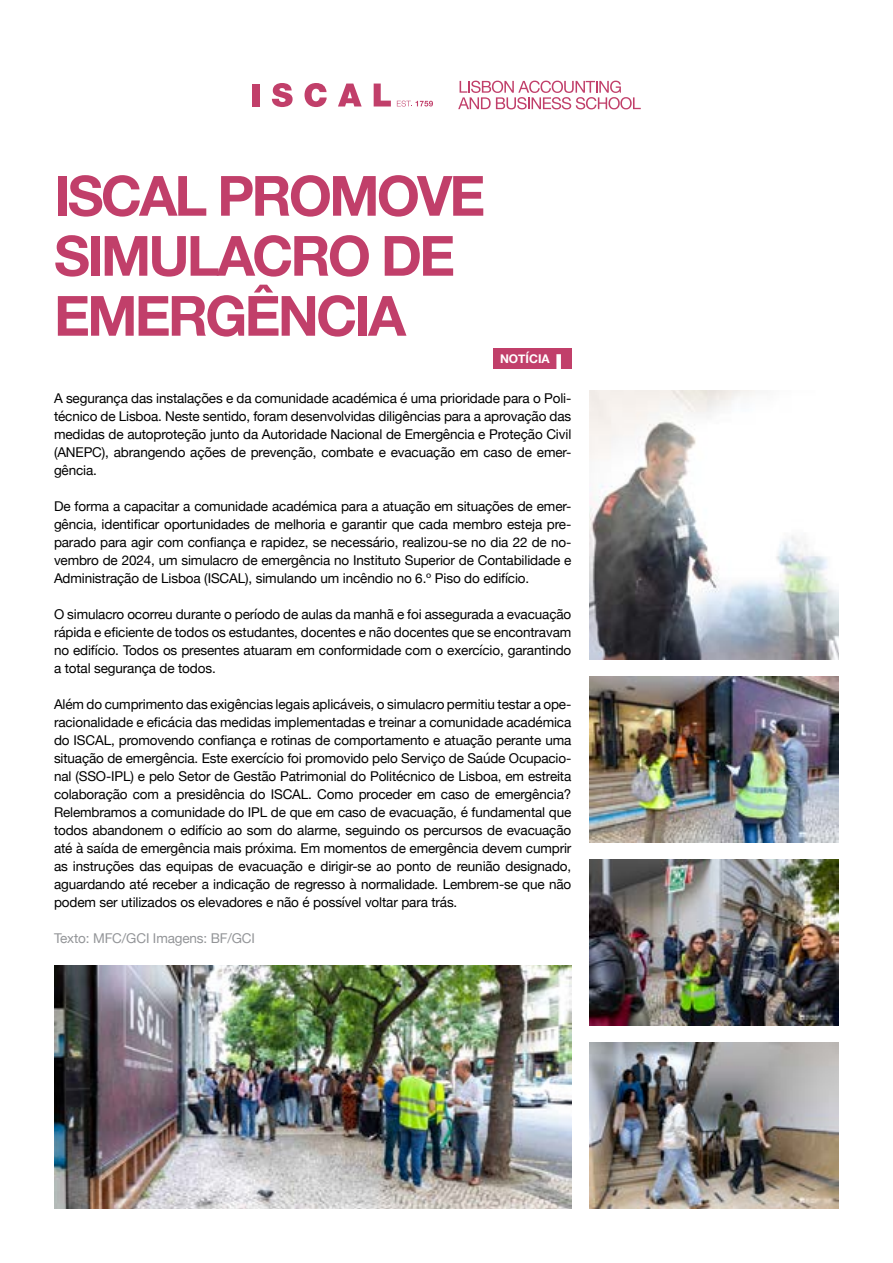
<style>
.page{position:relative;width:893px;height:1263px;background:#fff}
.page>*{position:absolute;margin:0;border:0;box-sizing:border-box;transform-origin:0 0}
.t1{font:700 55.5px/60px "Helvetica Neue";letter-spacing:-.05em;color:#c13f6a}
.t2{font:13.5px/18px "Helvetica Neue";letter-spacing:-.01em;color:#000;text-align:justify}
.t3{font:13.5px "Helvetica Neue";letter-spacing:-.01em;color:#939598}
.t4{font:700 12px "Helvetica Neue";color:#fff}
</style>
<div class="page">
<svg style="left:458px;top:81px;width:183px;height:28px"></svg>
<div style="left:252px;top:84px;width:7px;height:22px;background:#c13f6a"></div>
<svg style="left:272px;top:83px;width:21px;height:24px"></svg>
<svg style="left:305px;top:83px;width:22px;height:24px"></svg>
<svg style="left:338px;top:84px;width:24px;height:22px"></svg>
<svg style="left:374px;top:84px;width:17px;height:22px"></svg>
<svg style="left:397px;top:101px;width:36px;height:6px"></svg>
<div style="left:493px;top:348px;width:78px;height:21px;background:#c13f6a"></div>
<div style="left:556px;top:354px;width:5px;height:16px;background:#fff"></div>
<img style="left:54px;top:965px;width:517px;height:244px">
<img style="left:589px;top:676px;width:250px;height:166px">
<img style="left:589px;top:859px;width:250px;height:167px">
<img style="left:589px;top:1042px;width:250px;height:167px">
<img style="left:589px;top:390px;width:250px;height:269px">
<h1 class="t1" style="left:54px;top:167px;width:433px">ISCAL PROMOVE<br>SIMULACRO DE<br>EMERGÊNCIA</h1>
<p class="t4" style="left:500px;top:349px;width:51px">NOTÍCIA</p>
<p class="t2" style="left:54px;top:390px;width:519px">A segurança das instalações e da comunidade académica é uma prioridade para o Poli&shy;técnico de Lisboa. Neste sentido, foram desenvolvidas diligências para a aprovação das medidas de autoproteção junto da Autoridade Nacional de Emergência e Proteção Civil (ANEPC), abrangendo ações de prevenção, combate e evacuação em caso de emer&shy;gência.</p>
<p class="t2" style="left:54px;top:498px;width:519px">De forma a capacitar a comunidade académica para a atuação em situações de emer&shy;gência, identificar oportunidades de melhoria e garantir que cada membro esteja pre&shy;parado para agir com confiança e rapidez, se necessário, realizou-se no dia 22 de no&shy;vembro de 2024, um simulacro de emergência no Instituto Superior de Contabilidade e Administração de Lisboa (ISCAL), simulando um incêndio no 6.º Piso do edifício.</p>
<p class="t2" style="left:54px;top:606px;width:519px">O simulacro ocorreu durante o período de aulas da manhã e foi assegurada a evacuação rápida e eficiente de todos os estudantes, docentes e não docentes que se encontravam no edifício. Todos os presentes atuaram em conformidade com o exercício, garantindo a total segurança de todos.</p>
<p class="t2" style="left:54px;top:696px;width:519px">Além do cumprimento das exigências legais aplicáveis, o simulacro permitiu testar a ope&shy;racionalidade e eficácia das medidas implementadas e treinar a comunidade académica do ISCAL, promovendo confiança e rotinas de comportamento e atuação perante uma situação de emergência. Este exercício foi promovido pelo Serviço de Saúde Ocupacio&shy;nal (SSO-IPL) e pelo Setor de Gestão Patrimonial do Politécnico de Lisboa, em estreita colaboração com a presidência do ISCAL. Como proceder em caso de emergência?<br>Relembramos a comunidade do IPL de que em caso de evacuação, é fundamental que todos abandonem o edifício ao som do alarme, seguindo os percursos de evacuação até à saída de emergência mais próxima. Em momentos de emergência devem cumprir as instruções das equipas de evacuação e dirigir-se ao ponto de reunião designado, aguardando até receber a indicação de regresso à normalidade. Lembrem-se que não podem ser utilizados os elevadores e não é possível voltar para trás.</p>
<p class="t3" style="left:54px;top:928px;width:203px">Texto: MFC/GCI Imagens: BF/GCI</p>
</div>
